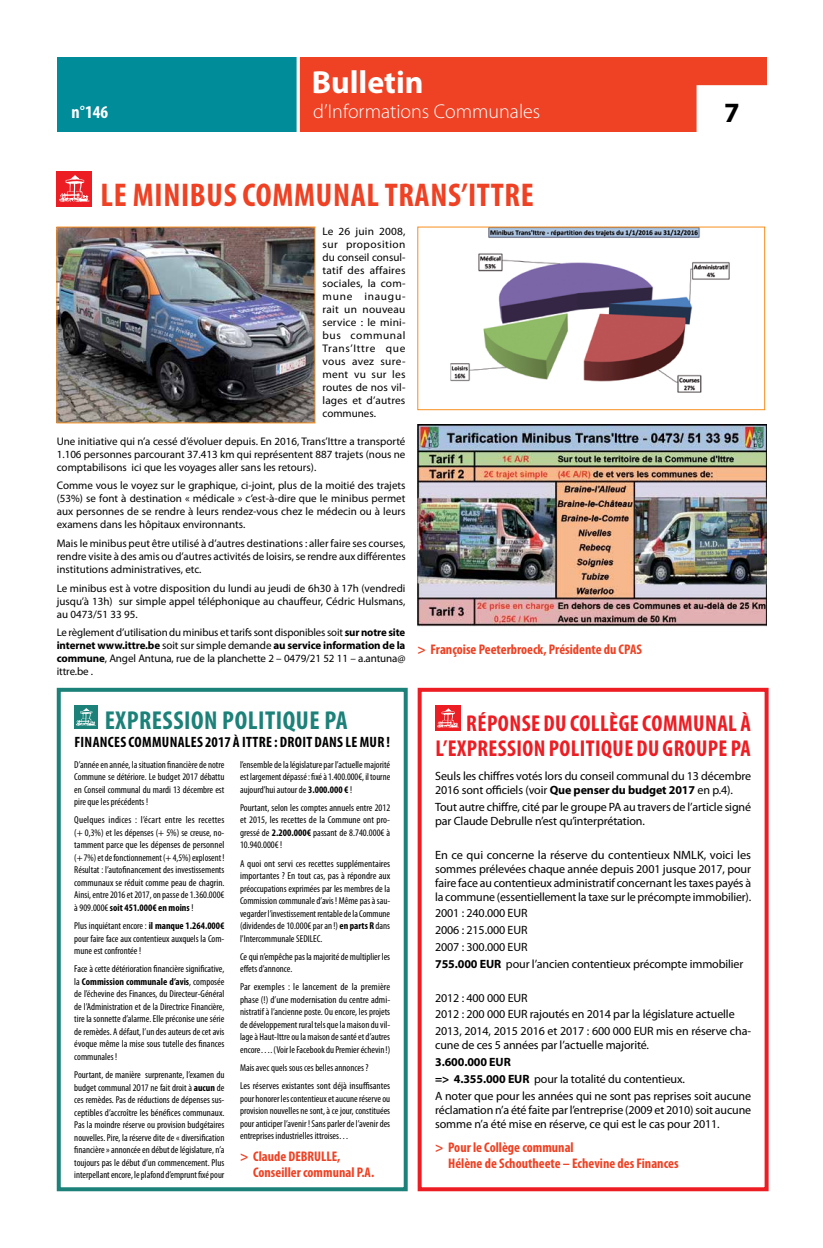
<style>
.page{position:relative;width:823px;height:1248px;background:#fff}
.page>*{position:absolute;margin:0;border:0;box-sizing:border-box;transform-origin:0 0}
.t1{font:700 condensed 33px "Myriad Pro";letter-spacing:.02em;color:#ef4123}
.t2{font:700 32px "Myriad Pro";color:#fff}
.t3{font:700 28px "Myriad Pro";color:#000}
.t4{font:700 condensed 26px "Myriad Pro";letter-spacing:.02em;color:#1c8179}
.t5{font:700 condensed 23px/25px "Myriad Pro";letter-spacing:.02em;color:#ed1d24;text-align:right}
.t6{font:300 20px "Myriad Pro";color:#fff}
.t7{font:700 condensed 18px "Myriad Pro";color:#fff}
.t8{font:700 condensed 15px "Myriad Pro";letter-spacing:.02em;color:#000}
.t9{font:700 condensed 14px/16px "Myriad Pro";color:#ef4123}
.t10{font:12px/16.8px "Myriad Pro";letter-spacing:-.01em;color:#000}
.t11{font:11px/13px "Myriad Pro";color:#000;text-align:justify}
.t12{font:condensed 10px/12.5px "Myriad Pro";color:#000;text-align:justify}
.s1{font-weight:700}
</style>
<div class="page">
<div style="left:57px;top:57px;width:240px;height:74px;background:#008c99"></div>
<div style="left:299px;top:57px;width:466px;height:74px;background:#ef4123"></div>
<svg style="left:296px;top:57px;width:4px;height:75px"></svg>
<div style="left:696px;top:85px;width:76px;height:47px;background:#fff;border:2px solid #fff"></div>
<div style="left:74px;top:705px;width:23px;height:23px;background:#1c8179"></div>
<svg style="left:76px;top:708px;width:20px;height:18px"></svg>
<div style="left:57px;top:687px;width:350px;height:504px;border:4px solid #1c8179"></div>
<div style="left:57px;top:171px;width:35px;height:35px;background:#ed1d24"></div>
<svg style="left:59px;top:175px;width:31px;height:27px"></svg>
<img style="left:59px;top:229px;width:254px;height:192px">
<div style="left:57px;top:227px;width:258px;height:196px;border:1px solid #f78f1e"></div>
<img style="left:450px;top:229px;width:280px;height:164px">
<div style="left:417px;top:227px;width:347px;height:183px;border:1px solid #f78f1e"></div>
<img style="left:417px;top:424px;width:348px;height:202px">
<div style="left:435px;top:705px;width:25px;height:25px;background:#ed1d24"></div>
<svg style="left:437px;top:708px;width:21px;height:20px"></svg>
<div style="left:417px;top:687px;width:351px;height:504px;border:4px solid #ed1d24"></div>
<h2 class="t2" style="left:311px;top:61px;width:113px">Bulletin</h2>
<h3 class="t6" style="left:313px;top:99px;width:228px">d’Informations Communales</h3>
<h3 class="t7" style="left:72px;top:101px;width:38px">n°146</h3>
<h3 class="t3" style="left:723px;top:94px;width:17px">7</h3>
<h1 class="t1" style="left:101px;top:174px;width:48px">Le minib</h1>
<h1 class="t1" style="left:206px;top:174px;width:325px">us communal Trans’Ittre</h1>
<p class="t11" style="left:322px;top:225px;width:84px">Le 26 juin 2008, sur proposition du conseil consul&shy;tatif des affaires sociales, la com&shy;mune inaugu&shy;rait un nouveau service : le mini&shy;bus communal Trans’Ittre que vous avez sure&shy;ment vu sur les routes de nos vil&shy;lages et d’autres communes.</p>
<p class="t11" style="left:57px;top:434px;width:350px">Une initiative qui n’a cessé d’évoluer depuis. En 2016, Trans’Ittre a transporté 1.106 personnes parcourant 37.413 km qui représentent 887 trajets (nous ne comptabilisons ici que les voyages aller sans les retours).</p>
<p class="t11" style="left:57px;top:479px;width:350px">Comme vous le voyez sur le graphique, ci-joint, plus de la moitié des trajets (53%) se font à destination « médicale » c’est-à-dire que le minibus permet aux personnes de se rendre à leurs rendez-vous chez le médecin ou à leurs examens dans les hôpitaux environnants.</p>
<p class="t11" style="left:57px;top:536px;width:350px">Mais le minibus peut être utilisé à d’autres destinations : aller faire ses courses, rendre visite à des amis ou d’autres activités de loisirs, se rendre aux différentes institutions administratives, etc.</p>
<p class="t11" style="left:57px;top:581px;width:350px">Le minibus est à votre disposition du lundi au jeudi de 6h30 à 17h (vendredi jusqu’à 13h) sur simple appel téléphonique au chauffeur, Cédric Hulsmans, au 0473/51 33 95.</p>
<p class="t11" style="left:57px;top:626px;width:350px">Le règlement d’utilisation du minibus et tarifs sont disponibles soit <span class="s1">sur notre site internet www.ittre.be</span> soit sur simple demande <span class="s1">au service information de la commune</span>, Angel Antuna, rue de la planchette 2 – 0479/21 52 11 – a.antuna@ ittre.be .</p>
<h3 class="t9" style="left:417px;top:641px;width:225px">&gt; Françoise Peeterbroeck, Présidente du CPAS</h3>
<h3 class="t4" style="left:105px;top:703px;width:244px">Expression politique PA</h3>
<h3 class="t8" style="left:74px;top:732px;width:317px">FINANCES COMMUNALES 2017 à ITTRE : droit dans le mur !</h3>
<p class="t12" style="left:74px;top:758px;width:152px">D’année en année, la situation financière de notre Commune se détériore. Le budget 2017 débattu en Conseil communal du mardi 13 décembre est pire que les précédents !</p>
<p class="t12" style="left:74px;top:813px;width:152px">Quelques indices : l’écart entre les recettes (+ 0,3%) et les dépenses (+ 5%) se creuse, no&shy;tamment parce que les dépenses de personnel (+ 7%) et de fonctionnement (+ 4,5%) explosent !<br>Résultat : l’autofinancement des investissements communaux se réduit comme peau de chagrin.<br>Ainsi, entre 2016 et 2017, on passe de 1.360.000€ à 909.000€ <span class="s1">soit 451.000€ en moins</span> !</p>
<p class="t12" style="left:74px;top:919px;width:151px">Plus inquiétant encore : <span class="s1">il manque 1.264.000€ </span>pour faire face aux contentieux auxquels la Com&shy;mune est confrontée !</p>
<p class="t12" style="left:74px;top:962px;width:152px">Face à cette détérioration financière significative, la <span class="s1">Commission communale d’avis</span>, composée de l’échevine des Finances, du Directeur-Général de l’Administration et de la Directrice Financière, tire la sonnette d’alarme. Elle préconise une série de remèdes. A défaut, l’un des auteurs de cet avis évoque même la mise sous tutelle des finances communales !</p>
<p class="t12" style="left:74px;top:1068px;width:152px">Pourtant, de manière surprenante, l’examen du budget communal 2O17 ne fait droit à <span class="s1">aucun</span> de ces remèdes. Pas de réductions de dépenses sus&shy;ceptibles d’accroître les bénéfices communaux.<br>Pas la moindre réserve ou provision budgétaires nouvelles. Pire, la réserve dite de « diversification financière » annoncée en début de législature, n’a toujours pas le début d’un commencement. Plus interpellant encore, le plafond d’emprunt fixé pour</p>
<p class="t12" style="left:240px;top:758px;width:152px">l’ensemble de la législature par l’actuelle majorité est largement dépassé : fixé à 1.400.000€, il tourne aujourd’hui autour de <span class="s1">3.000.000 €</span> !</p>
<p class="t12" style="left:240px;top:801px;width:152px">Pourtant, selon les comptes annuels entre 2012 et 2015, les recettes de la Commune ont pro&shy;gressé de <span class="s1">2.200.000€</span> passant de 8.740.000€ à 10.940.000€ !</p>
<p class="t12" style="left:240px;top:856px;width:152px">A quoi ont servi ces recettes supplémentaires importantes ? En tout cas, pas à répondre aux préoccupations exprimées par les membres de la Commission communale d’avis ! Même pas à sau&shy;vegarder l’investissement rentable de la Commune (dividendes de 10.000€ par an !) <span class="s1">en parts R</span> dans l’Intercommunale SEDILEC.</p>
<p class="t12" style="left:240px;top:950px;width:151px">Ce qui n’empêche pas la majorité de multiplier les effets d’annonce.</p>
<p class="t12" style="left:240px;top:980px;width:152px">Par exemples : le lancement de la première phase (!) d’une modernisation du centre admi&shy;nistratif à l’ancienne poste. Ou encore, les projets de développement rural tels que la maison du vil&shy;lage à Haut-Ittre ou la maison de santé et d’autres encore…. (Voir le Facebook du Premier échevin !)</p>
<p class="t12" style="left:240px;top:1058px;width:152px;line-height:18.2px">Mais avec quels sous ces belles annonces ?<br>Les réserves existantes sont déjà insuffisantes</p>
<p class="t12" style="left:240px;top:1092px;width:152px">pour honorer les contentieux et aucune réserve ou provision nouvelles ne sont, à ce jour, constituées pour anticiper l’avenir ! Sans parler de l’avenir des entreprises industrielles ittroises…</p>
<h3 class="t9" style="left:253px;top:1147px;width:123px;text-indent:-13px">&gt; Claude DEBRU LLE,<br>Conseiller communal P.A.</h3>
<h3 class="t5" style="left:435px;top:710px;width:317px">Réponse du collège communal à l’expression politique du groupe PA</h3>
<p class="t10" style="left:435px;top:768px;width:317px;line-height:14px">Seuls les chiffres votés lors du conseil communal du 13 décembre<br>2016 sont officiels (voir <span class="s1">Que penser du budget 2017</span> en p.4).</p>
<p class="t10" style="left:435px;top:799px;width:317px;line-height:14px">Tout autre chiffre, cité par le groupe PA au travers de l’article signé par Claude Debrulle n’est qu’interprétation.</p>
<p class="t10" style="left:435px;top:847px;width:317px;line-height:14px;text-align:justify">En ce qui concerne la réserve du contentieux NMLK, voici les sommes prélevées chaque année depuis 2001 jusque 2017, pour faire face au contentieux administratif concernant les taxes payés à la commune (essentiellement la taxe sur le précompte immobilier).</p>
<p class="t10" style="left:435px;top:904px;width:309px">2001 : 240.000 EUR<br>2006 : 215.000 EUR<br>2007 : 300.000 EUR<br><span class="s1">755.000 EU R</span> pour l’ancien contentieux précompte immobilier</p>
<p class="t10" style="left:435px;top:988px;width:317px">2012 : 400 000 EUR<br>2012 : 200 000 EUR rajoutés en 2014 par la législature actuelle<br>2013, 2014, 2015 2016 et 2017 : 600 000 EUR mis en réserve cha-</p>
<p class="t10" style="left:435px;top:1036px;width:215px">cune de ces 5 années par l’actuelle majorité.</p>
<p class="t10" style="left:435px;top:1053px;width:317px"><span class="s1">3.600.000 EU R<br>=&gt; 4.355.000 EU R</span> pour la totalité du contentieux.<br>A noter que pour les années qui ne sont pas reprises soit aucune</p>
<p class="t10" style="left:435px;top:1102px;width:317px;line-height:14px">réclamation n’a été faite par l’entreprise (2009 et 2010) soit aucune somme n’a été mise en réserve, ce qui est le cas pour 2011.</p>
<h3 class="t9" style="left:435px;top:1139px;width:245px">&gt; Pour le Collège communal<br>Hélène de Schoutheete – Echevine des Finances</h3>
</div>
